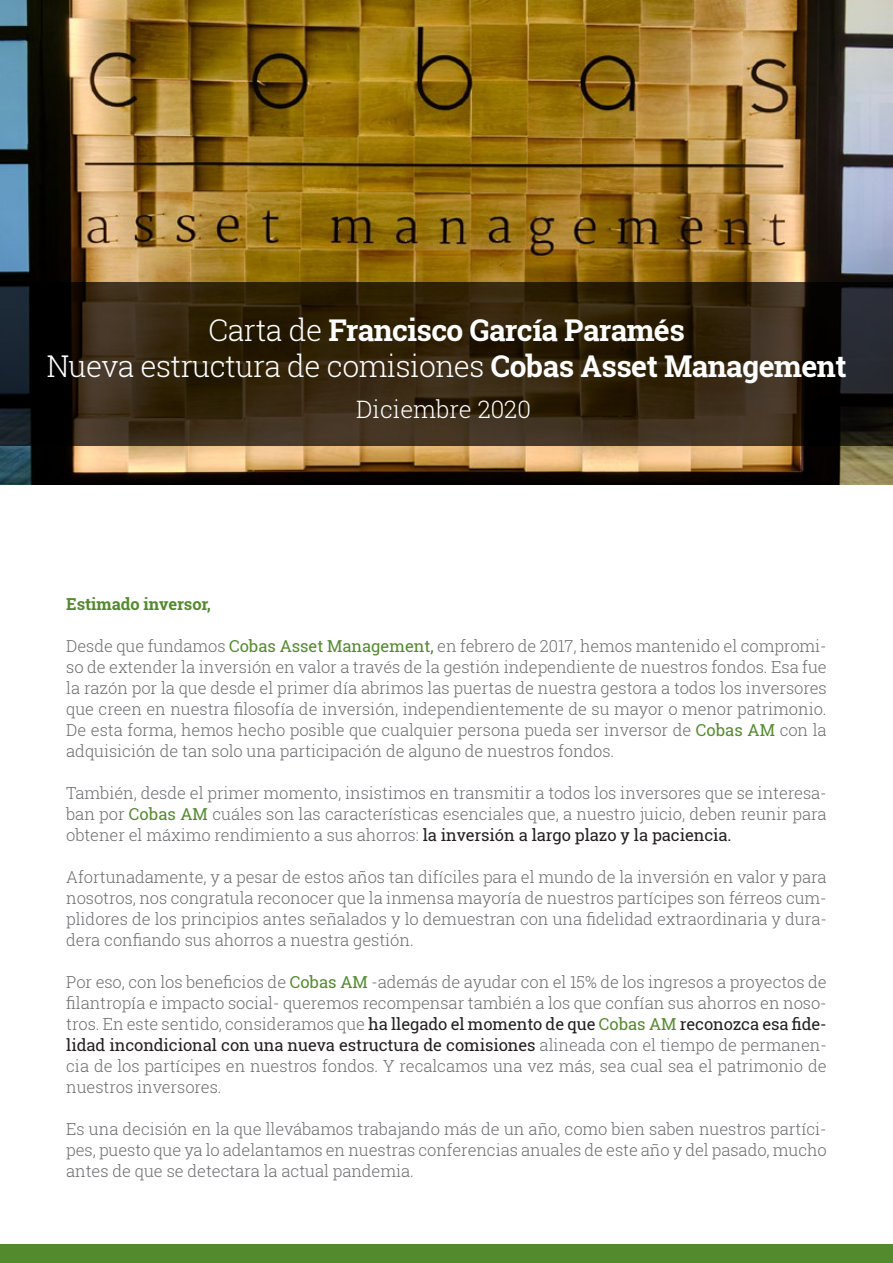
<style>
.page{position:relative;width:893px;height:1263px;background:#fff}
.page>*{position:absolute;margin:0;border:0;box-sizing:border-box;transform-origin:0 0}
.t1{font:700 30px/36px "Roboto Slab";letter-spacing:-.02em;color:#fff;text-align:center}
.t2{font:300 24px "Roboto Slab";color:#fff}
.t3{font:300 16.5px/21px "Roboto Slab";letter-spacing:-.005em;color:#6c6d70;text-align:justify}
.t4{font:700 16.5px "Roboto Slab";letter-spacing:-.005em;color:#548a2e}
.s1{font-weight:300}
.s2{font-weight:400;color:#548a2e}
.s3{font-weight:400;color:#231f20}
</style>
<div class="page">
<img style="left:0;top:0;width:893px;height:485px">
<div style="left:0;top:1244px;width:893px;height:19px;background:#548a2e"></div>
<svg style="left:0;top:282px;width:893px;height:163px"></svg>
<h1 class="t1" style="left:47px;top:312px;width:801px"><span class="s1">Carta de</span> Francisco García Paramés<br><span class="s1">Nueva estructura de comisiones</span> Cobas Asset Management</h1>
<h2 class="t2" style="left:356px;top:393px;width:176px">Diciembre 2020</h2>
<p class="t4" style="left:66px;top:593px;width:146px">Estimado inversor,</p>
<p class="t3" style="left:66px;top:635px;width:762px">Desde que fundamos <span class="s2">Cobas Asset Management,</span> en febrero de 2017, hemos mantenido el compromi&shy;so de extender la inversión en valor a través de la gestión independiente de nuestros fondos. Esa fue la razón por la que desde el primer día abrimos las puertas de nuestra gestora a todos los inversores que creen en nuestra filosofía de inversión, independientemente de su mayor o menor patrimonio.<br>De esta forma, hemos hecho posible que cualquier persona pueda ser inversor de <span class="s2">Cobas AM</span> con la adquisición de tan solo una participación de alguno de nuestros fondos.</p>
<p class="t3" style="left:66px;top:782px;width:762px">También, desde el primer momento, insistimos en transmitir a todos los inversores que se interesa&shy;ban por <span class="s2">Cobas AM</span> cuáles son las características esenciales que, a nuestro juicio, deben reunir para obtener el máximo rendimiento a sus ahorros: <span class="s3">la inversión a largo plazo y la paciencia.</span></p>
<p class="t3" style="left:66px;top:866px;width:762px">Afortunadamente, y a pesar de estos años tan difíciles para el mundo de la inversión en valor y para nosotros, nos congratula reconocer que la inmensa mayoría de nuestros partícipes son férreos cum&shy;plidores de los principios antes señalados y lo demuestran con una fidelidad extraordinaria y dura&shy;dera confiando sus ahorros a nuestra gestión.</p>
<p class="t3" style="left:66px;top:971px;width:762px">Por eso, con los beneficios de <span class="s2">Cobas AM</span> -además de ayudar con el 15% de los ingresos a proyectos de filantropía e impacto social- queremos recompensar también a los que confían sus ahorros en noso&shy;tros. En este sentido, consideramos que <span class="s3">ha llegado el momento de que</span> <span class="s2">Cobas AM</span> <span class="s3">reconozca esa fide&shy;lidad incondicional con una nueva estructura de comisiones</span> alineada con el tiempo de permanen&shy;cia de los partícipes en nuestros fondos. Y recalcamos una vez más, sea cual sea el patrimonio de nuestros inversores.</p>
<p class="t3" style="left:66px;top:1118px;width:762px">Es una decisión en la que llevábamos trabajando más de un año, como bien saben nuestros partíci&shy;pes, puesto que ya lo adelantamos en nuestras conferencias anuales de este año y del pasado, mucho antes de que se detectara la actual pandemia.</p>
</div>
